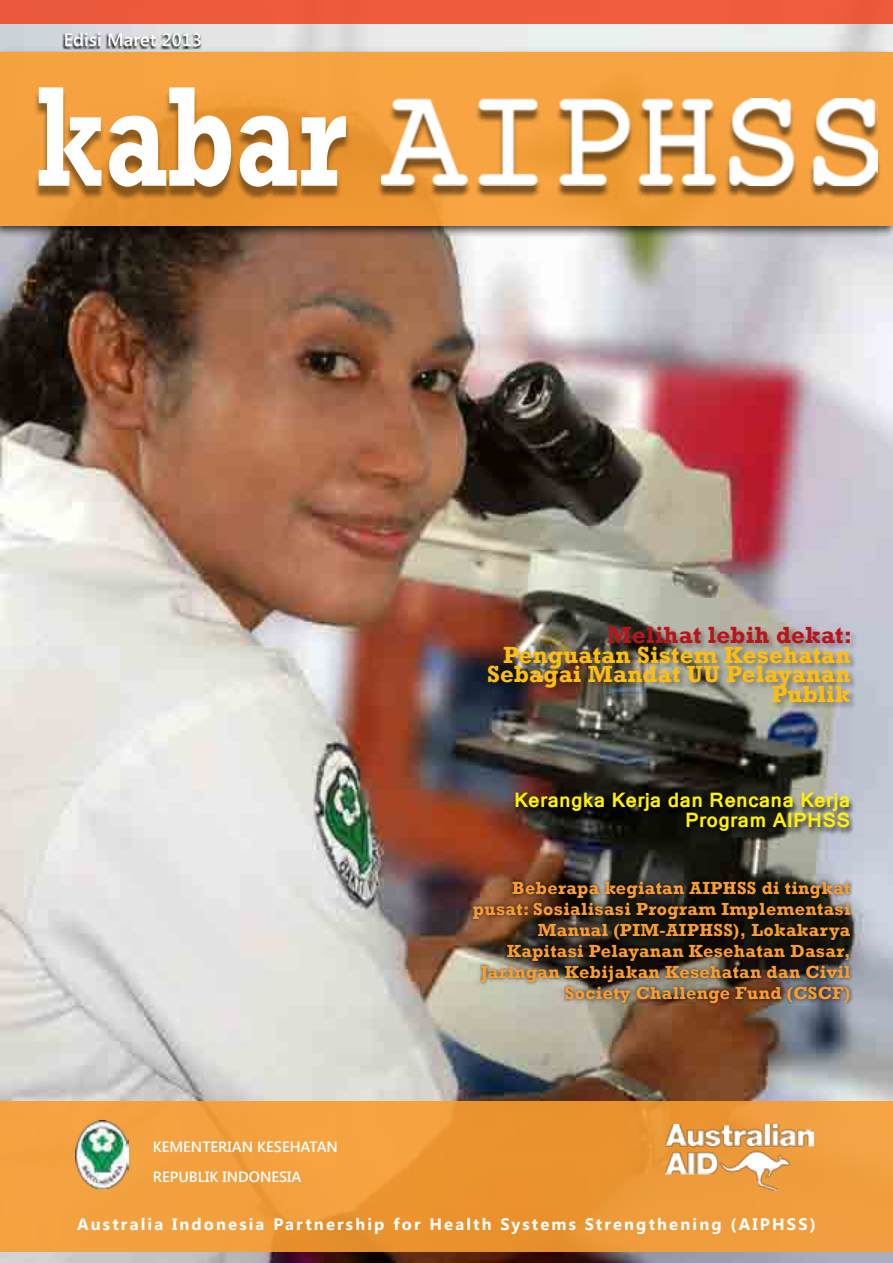
<style>
.page{position:relative;width:893px;height:1263px;background:#fff}
.page>*{position:absolute;margin:0;border:0;box-sizing:border-box;transform-origin:0 0}
.t1{font:700 144.75px "Rockwell";color:#fff;scale:.75 1}
.t2{font:700 24px/19.5px "Rockwell";letter-spacing:.01em;color:#febe10;text-align:right}
.t3{font:700 24px "Rockwell";letter-spacing:.01em;color:#ba141a}
.t4{font:700 19.5px/19.5px "Kartika";letter-spacing:.01em;color:#fff200;text-align:right}
.t5{font:700 18px/21px "Rockwell";letter-spacing:.02em;color:#f99d31;text-align:right}
.t6{font:600 18px "Segoe UI";letter-spacing:.01em;color:#fff}
.t7{font:700 16.5px "Segoe UI";letter-spacing:.13em;color:#fff}
.t8{font:600 14.85px/30.5px "Segoe UI";color:#fff}
</style>
<div class="page">
<img style="left:0;top:23px;width:893px;height:1240px">
<div style="left:0;top:1101px;width:893px;height:151px;background:linear-gradient(to right,#f39f3d,#ec9837)"></div>
<img style="left:75px;top:1120px;width:54px;height:69px">
<img style="left:665px;top:1124px;width:149px;height:67px">
<div style="left:0;top:47px;width:893px;height:190px;background:#000;opacity:.75"></div>
<div style="left:0;top:52px;width:893px;height:173px;background:linear-gradient(to right,#f19d3a,#f7a441)"></div>
<div style="left:0;top:0;width:893px;height:23px;background:#ee5c3d"></div>
<div style="left:487px;top:625px;width:370px;height:84px;background:#000;opacity:.31"></div>
<div style="left:468px;top:877px;width:387px;height:130px;background:#000;opacity:.75"></div>
<div style="left:513px;top:793px;width:342px;height:46px;background:#000;opacity:.75"></div>
<div style="left:34px;top:91px;width:317px;height:109px;background:#000;opacity:.41"></div>
<div style="left:62px;top:33px;width:140px;height:17px;background:#000;opacity:.97"></div>
<div style="left:377px;top:102px;width:504px;height:96px;background:#000;opacity:.49"></div>
<img style="left:382px;top:98px;width:495px;height:87px">
<p class="t6" style="left:64px;top:27px;width:140px">Edisi Maret 2013</p>
<h1 class="t1" style="left:35px;top:49px;width:417px">kabar</h1>
<p class="t8" style="left:153px;top:1130px;width:187px">KEMENTERIAN KESEHATAN<br>REPUBLIK INDONESIA</p>
<h2 class="t3" style="left:607px;top:620px;width:247px">Melihat lebih dekat:</h2>
<h2 class="t2" style="left:487px;top:645px;width:365px">Penguatan Sistem Kesehatan<br>Sebagai Mandat UU Pelayanan<br>Publik</h2>
<p class="t4" style="left:514px;top:793px;width:338px">Kerangka Kerja dan Rencana Kerja<br>Program AIPHSS</p>
<p class="t5" style="left:473px;top:877px;width:379px">Beberapa kegiatan AIPHSS di tingkat pusat: Sosialisasi Program Implementasi Manual (PIM-AIPHSS), Lokakarya Kapitasi Pelayanan Kesehatan Dasar, Jaringan Kebijakan Kesehatan dan Civil Society Challenge Fund (CSCF)</p>
<p class="t7" style="left:77px;top:1213px;width:740px">Australia Indonesia Partnership for Health Systems Strengthening (AIPHSS)</p>
</div>
